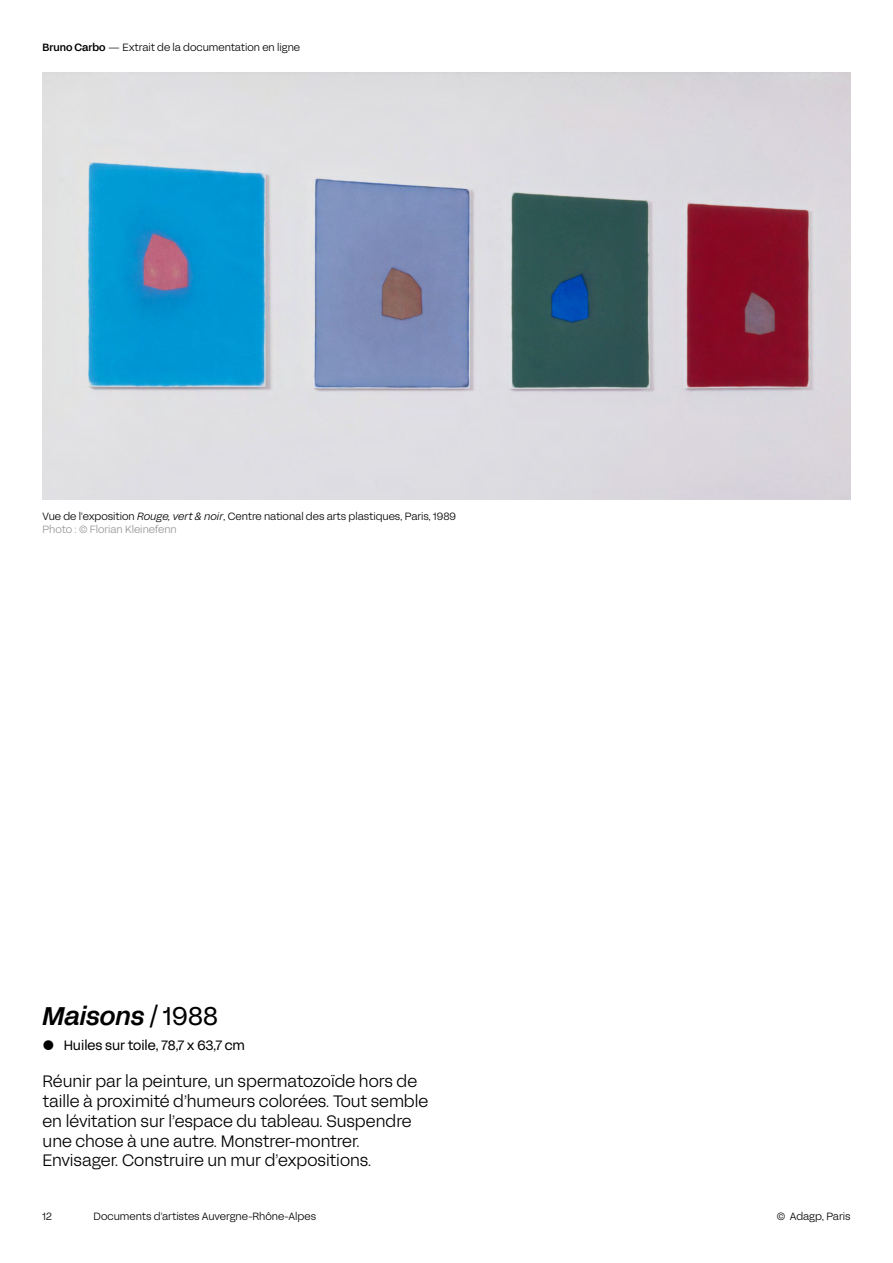
<style>
.page{position:relative;width:893px;height:1263px;background:#fff}
.page>*{position:absolute;margin:0;border:0;box-sizing:border-box;transform-origin:0 0}
.t1{font:25.5px "Acid Grotesk Medium Italic Italic TRIAL";letter-spacing:-.005em;color:#000}
.t2{font:16.5px/19.8px "Acid Grotesk Light TRIAL";color:#000}
.t3{font:13.5px "Acid Grotesk Normal TRIAL";color:#000}
.t4{font:10.5px/13.5px "Acid Grotesk Light TRIAL";color:#000}
.s1{font-family:"Acid Grotesk Medium TRIAL"}
.s2{font-family:"Acid Grotesk Light Italic TRIAL"}
.s3{color:#96979a}
.s4{font-family:"Acid Grotesk Normal TRIAL"}
</style>
<div class="page">
<img style="left:43px;top:72px;width:807px;height:427px">
<p class="t4" style="left:42px;top:39px;width:259px"><span class="s1">Bruno Carbo</span> — Extrait de la documentation en ligne</p>
<p class="t4" style="left:43px;top:508px;width:415px">Vue de l’exposition <span class="s2">Rouge, vert &amp; noir</span>, Centre national des arts plastiques, Paris, 1989<br><span class="s3">Photo : © Florian Kleinefenn</span></p>
<h1 class="t1" style="left:42px;top:995px;width:177px">Maisons <span class="s4">/ 1988</span></h1>
<p class="t3" style="left:64px;top:1034px;width:183px">Huiles sur toile, 78,7 x 63,7 cm</p>
<p class="t2" style="left:43px;top:1069px;width:387px">Réunir par la peinture, un spermatozoïde hors de taille à proximité d’humeurs colorées. Tout semble en lévitation sur l’espace du tableau. Suspendre une chose à une autre. Monstrer-montrer.<br>Envisager. Construire un mur d’expositions.</p>
<p class="t4" style="left:43px;top:1209px;width:11px">12</p>
<p class="t4" style="left:93px;top:1209px;width:224px">Documents d’artistes Auvergne-Rhône-Alpes</p>
<p class="t4" style="left:777px;top:1209px;width:75px">© Adagp, Paris</p>
</div>
